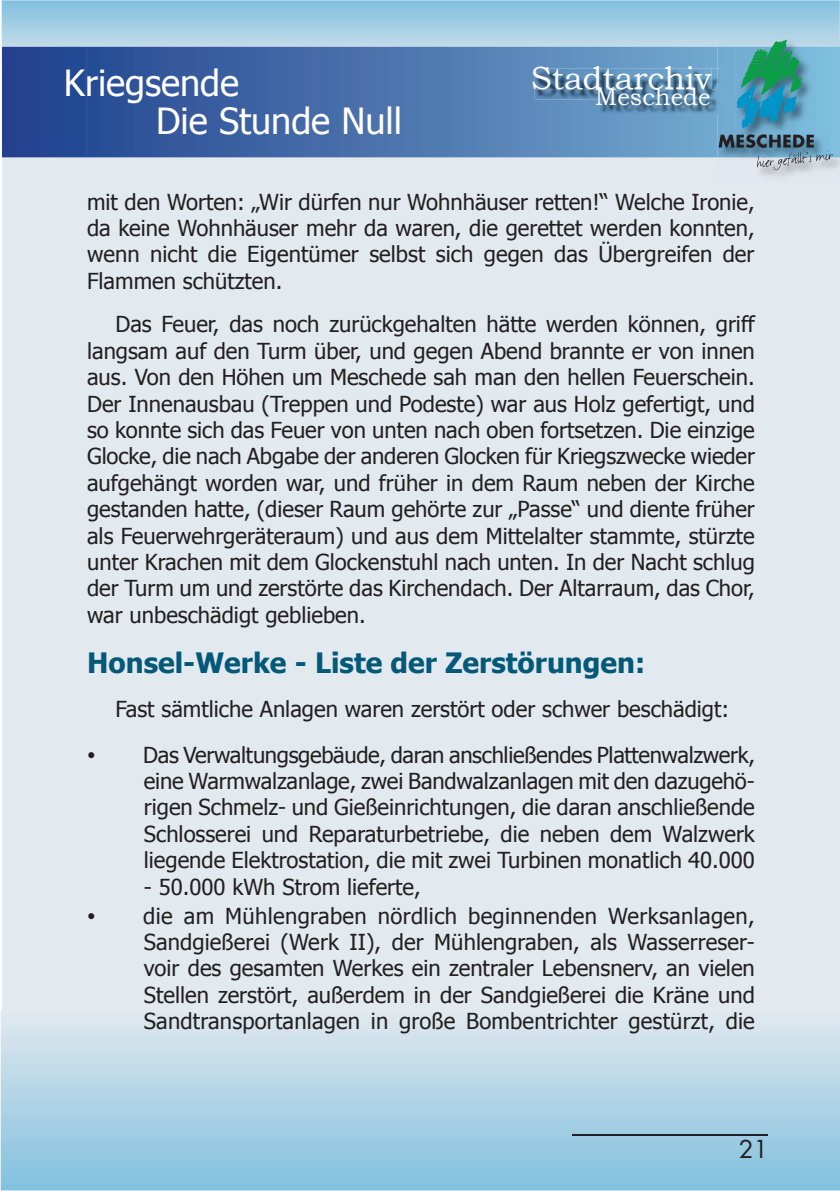
<style>
.page{position:relative;width:840px;height:1191px;background:#fff}
.page>*{position:absolute;margin:0;border:0;box-sizing:border-box;transform-origin:0 0}
.t1{font:36px "Tahoma";color:#fff}
.t2{font:32px "Bookman Old Style";color:#fff}
.t3{font:700 28px "Tahoma";color:#045878}
.t4{font:24px "Bookman Old Style";color:#fff}
.t5{font:24px "Futura";color:#231f20}
.t6{font:22px/26.4px "Tahoma";color:#231f20;text-align:justify}
.s1{font-family:"Times New Roman";font-size:24px}
</style>
<div class="page">
<div style="left:2px;top:0;width:837px;height:1189px;background:#e2e9ef"></div>
<svg style="left:2px;top:0;width:837px;height:47px;background:#a0cde3"></svg>
<svg style="left:1px;top:1010px;width:838px;height:180px"></svg>
<svg style="left:2px;top:47px;width:715px;height:110px;background:#456da9"></svg>
<img style="left:534px;top:68px;width:183px;height:31px">
<img style="left:534px;top:68px;width:177px;height:22px">
<img style="left:598px;top:90px;width:119px;height:25px">
<img style="left:598px;top:90px;width:113px;height:1px">
<hr style="left:572px;top:1134px;width:195px;height:1px;background:#231f20">
<img style="left:717px;top:39px;width:123px;height:143px">
<svg style="left:717px;top:90px;width:2px;height:25px"></svg>
<svg style="left:718px;top:134px;width:114px;height:36px"></svg>
<svg style="left:736px;top:40px;width:65px;height:88px;background:#3c9b9d"></svg>
<h1 class="t1" style="left:64px;top:58px;width:177px">Kriegsende</h1>
<h2 class="t2" style="left:530px;top:58px;width:182px">Stadtarchiv</h2>
<p class="t4" style="left:595px;top:81px;width:117px">Meschede</p>
<h1 class="t1" style="left:156px;top:97px;width:247px">Die Stunde Null</h1>
<p class="t6" style="left:87px;top:187px;width:669px">mit den Worten: „Wir dürfen nur Wohnhäuser retten!“ Welche Ironie, da keine Wohnhäuser mehr da waren, die gerettet werden konnten, wenn nicht die Eigentümer selbst sich gegen das Übergreifen der Flammen schützten.</p>
<p class="t6" style="left:87px;top:310px;width:669px;text-indent:28px">Das Feuer, das noch zurückgehalten hätte werden können, griff langsam auf den Turm über, und gegen Abend brannte er von innen aus. Von den Höhen um Meschede sah man den hellen Feuerschein.<br>Der Innenausbau (Treppen und Podeste) war aus Holz gefertigt, und so konnte sich das Feuer von unten nach oben fortsetzen. Die einzige Glocke, die nach Abgabe der anderen Glocken für Kriegszwecke wieder aufgehängt worden war, und früher in dem Raum neben der Kirche gestanden hatte, (dieser Raum gehörte zur „Passe“ und diente früher als Feuerwehrgeräteraum) und aus dem Mittelalter stammte, stürzte unter Krachen mit dem Glockenstuhl nach unten. In der Nacht schlug der Turm um und zerstörte das Kirchendach. Der Altarraum, das Chor, war unbeschädigt geblieben.</p>
<p class="t3" style="left:87px;top:643px;width:559px">Honsel-Werke - Liste der Zerstörungen:</p>
<p class="t6" style="left:115px;top:694px;width:615px">Fast sämtliche Anlagen waren zerstört oder schwer beschädigt:</p>
<p class="t6" style="left:144px;top:740px;width:612px;text-indent:-57px"><span class="s1">•</span> Das Verwaltungsgebäude, daran anschließendes Plattenwalzwerk, eine Warmwalzanlage, zwei Bandwalzanlagen mit den dazugehö&shy;rigen Schmelz- und Gießeinrichtungen, die daran anschließende Schlosserei und Reparaturbetriebe, die neben dem Walzwerk liegende Elektrostation, die mit zwei Turbinen monatlich 40.000</p>
<p class="t6" style="left:144px;top:872px;width:278px">- 50.000 kWh Strom lieferte,</p>
<p class="t6" style="left:144px;top:901px;width:612px;text-indent:-57px"><span class="s1">•</span> die am Mühlengraben nördlich beginnenden Werksanlagen, Sandgießerei (Werk II), der Mühlengraben, als Wasserreser&shy;voir des gesamten Werkes ein zentraler Lebensnerv, an vielen Stellen zerstört, außerdem in der Sandgießerei die Kräne und Sandtransportanlagen in große Bombentrichter gestürzt, die</p>
<p class="t5" style="left:738px;top:1132px;width:31px">21</p>
</div>
